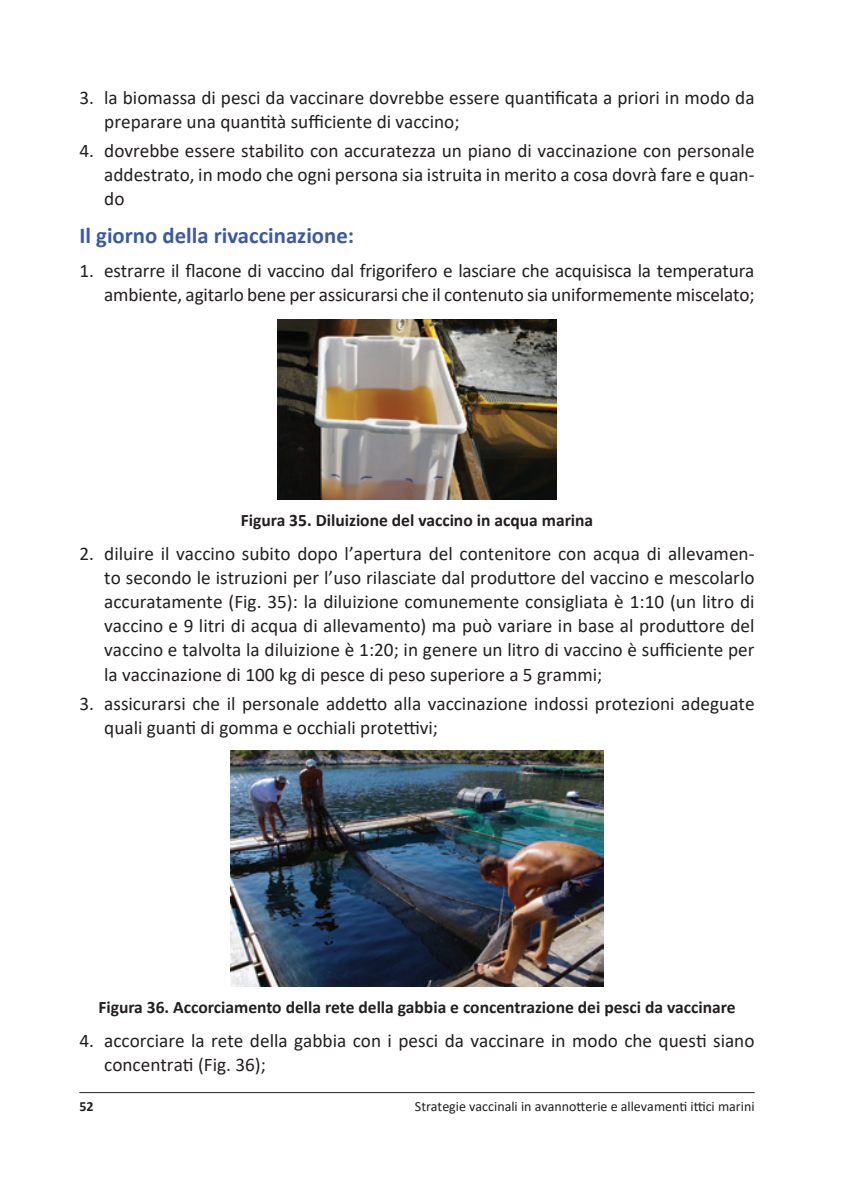
<style>
.page{position:relative;width:844px;height:1191px;background:#fff}
.page>*{position:absolute;margin:0;border:0;box-sizing:border-box;transform-origin:0 0}
.t1{font:700 22.75px "Calibri";color:#3a59a7}
.t2{font:19.25px/24.2px "Calibri";color:#231f20}
.t3{font:700 17.5px "Calibri";color:#231f20}
.t4{font:14px "Calibri";color:#231f20}
.t5{font:700 14px "Calibri";color:#231f20}
</style>
<div class="page">
<hr style="left:79px;top:1092px;width:675px;height:1px;background:#231f20">
<img style="left:277px;top:320px;width:279px;height:180px">
<img style="left:230px;top:750px;width:373px;height:236px">
<p class="t2" style="left:104px;top:85px;width:651px;text-indent:-25px">3. la biomassa di pesci da vaccinare dovrebbe essere quantificata a priori in modo da preparare una quantità sufficiente di vaccino;</p>
<p class="t2" style="left:104px;top:138px;width:651px;text-align:justify;text-indent:-25px">4. dovrebbe essere stabilito con accuratezza un piano di vaccinazione con personale addestrato, in modo che ogni persona sia istruita in merito a cosa dovrà fare e quan&shy;do</p>
<p class="t1" style="left:79px;top:219px;width:276px">Il giorno della rivaccinazione:</p>
<p class="t2" style="left:79px;top:258px;width:676px;text-align:right">1. estrarre il flacone di vaccino dal frigorifero e lasciare che acquisisca la temperatura ambiente, agitarlo bene per assicurarsi che il contenuto sia uniformemente miscelato;</p>
<p class="t3" style="left:241px;top:507px;width:354px">Figura 35. Diluizione del vaccino in acqua marina</p>
<p class="t2" style="left:104px;top:541px;width:651px;text-align:justify;text-indent:-25px">2. diluire il vaccino subito dopo l’apertura del contenitore con acqua di allevamen&shy;to secondo le istruzioni per l’uso rilasciate dal produttore del vaccino e mescolarlo accuratamente (Fig. 35): la diluizione comunemente consigliata è 1:10 (un litro di vaccino e 9 litri di acqua di allevamento) ma può variare in base al produttore del vaccino e talvolta la diluizione è 1:20; in genere un litro di vaccino è sufficiente per la vaccinazione di 100 kg di pesce di peso superiore a 5 grammi;</p>
<p class="t2" style="left:104px;top:690px;width:651px;text-indent:-25px">3. assicurarsi che il personale addetto alla vaccinazione indossi protezioni adeguate quali guanti di gomma e occhiali protettivi;</p>
<p class="t3" style="left:98px;top:994px;width:638px">Figura 36. Accorciamento della rete della gabbia e concentrazione dei pesci da vaccinare</p>
<p class="t2" style="left:104px;top:1027px;width:651px;text-indent:-25px">4. accorciare la rete della gabbia con i pesci da vaccinare in modo che questi siano concentrati (Fig. 36);</p>
<p class="t5" style="left:79px;top:1096px;width:16px">52</p>
<p class="t4" style="left:415px;top:1096px;width:341px">Strategie vaccinali in avannotterie e allevamenti ittici marini</p>
</div>
